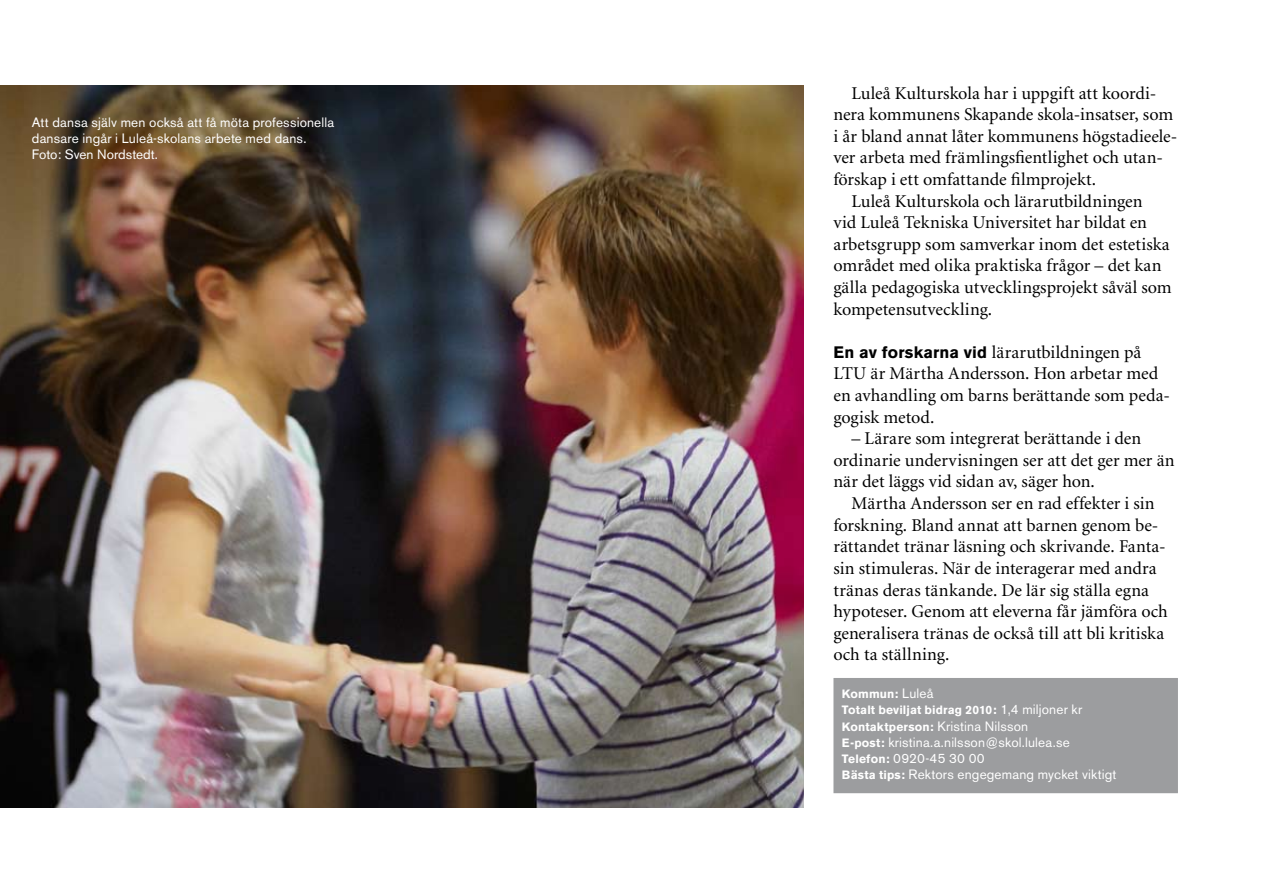
<style>
.page{position:relative;width:1263px;height:893px;background:#fff}
.page>*{position:absolute;margin:0;border:0;box-sizing:border-box;transform-origin:0 0}
.t1{font:18px/21.6px "Minion OS";color:#000}
.t2{font:13.5px/16.2px "Akzidenz Grotesk BE";letter-spacing:.01em;color:#fff}
.t3{font:700 12px/16.2px "Akzidenz Grotesk BE";letter-spacing:.005em;color:#fff}
.s1{font-family:"Akzidenz Grotesk BE";font-weight:700;font-size:16.5px}
.s2{font-weight:400;font-size:13.5px}
.s3{font-weight:700;font-size:12px}
</style>
<div class="page">
<div style="left:833px;top:678px;width:345px;height:115px;background:#9c9d9f"></div>
<img style="left:0;top:85px;width:804px;height:723px">
<p class="t2" style="left:32px;top:114px;width:304px">Att dansa själv men också att få möta professionella dansare ingår i Luleå-skolans arbete med dans.<br>Foto: Sven Nordstedt.</p>
<p class="t1" style="left:851px;top:82px;width:306px">Luleå Kulturskola har i uppgift att koordi-</p>
<p class="t1" style="left:833px;top:103px;width:341px">nera kommunens Skapande skola-insatser, som</p>
<p class="t1" style="left:833px;top:125px;width:345px">i år bland annat låter kommunens högstadieele-</p>
<p class="t1" style="left:833px;top:147px;width:331px">ver arbeta med främlingsfientlighet och utan-</p>
<p class="t1" style="left:833px;top:168px;width:264px">förskap i ett omfattande filmprojekt.</p>
<p class="t1" style="left:851px;top:190px;width:293px">Luleå Kulturskola och lärarutbildningen</p>
<p class="t1" style="left:833px;top:211px;width:315px">vid Luleå Tekniska Universitet har bildat en</p>
<p class="t1" style="left:833px;top:233px;width:338px">arbetsgrupp som samverkar inom det estetiska</p>
<p class="t1" style="left:833px;top:255px;width:330px">området med olika praktiska frågor – det kan</p>
<p class="t1" style="left:833px;top:276px;width:340px">gälla pedagogiska utvecklingsprojekt såväl som</p>
<p class="t1" style="left:833px;top:298px;width:160px">kompetensutveckling.</p>
<p class="t1" style="left:833px;top:341px;width:338px"><span class="s1">En av forskarna vid</span> lärarutbildningen på LTU är Märtha Andersson. Hon arbetar med en avhandling om barns berättande som peda&shy;gogisk metod.</p>
<p class="t1" style="left:833px;top:427px;width:343px;text-indent:18px">– Lärare som integrerat berättande i den ordinarie undervisningen ser att det ger mer än när det läggs vid sidan av, säger hon.</p>
<p class="t1" style="left:833px;top:492px;width:336px;text-indent:18px">Märtha Andersson ser en rad effekter i sin forskning. Bland annat att barnen genom be&shy;rättandet tränar läsning och skrivande. Fanta&shy;sin stimuleras. När de interagerar med andra tränas deras tänkande. De lär sig ställa egna hypoteser. Genom att eleverna får jämföra och generalisera tränas de också till att bli kritiska och ta ställning.</p>
<p class="t3" style="left:842px;top:686px;width:242px">Kommun: <span class="s2">Luleå<br></span>Totalt beviljat bidrag 2010: <span class="s2">1,4 miljoner kr</span></p>
<p class="t2" style="left:842px;top:718px;width:276px"><span class="s3">Kontaktperson:</span> Kristina Nilsson<br><span class="s3">E-post:</span> kristina.a.nilsson@skol.lulea.se <span class="s3">Telefon:</span> 0920-45 30 00<br><span class="s3">Bästa tips:</span> Rektors engegemang mycket viktigt</p>
</div>
